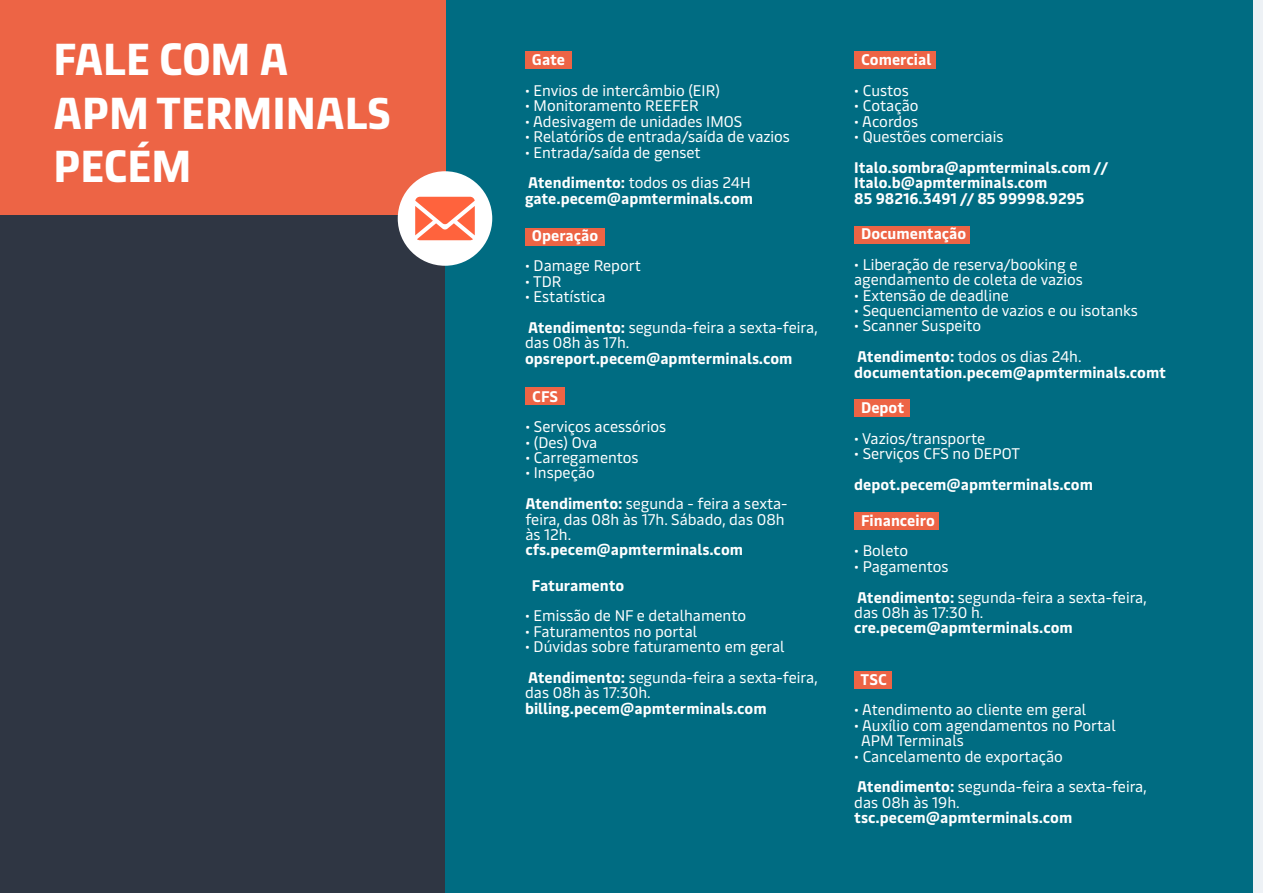
<style>
.page{position:relative;width:1263px;height:893px;background:#2f3643}
.page>*{position:absolute;margin:0;border:0;box-sizing:border-box;transform-origin:0 0}
.t1{font:700 44.4px "Maersk Headline";color:#fff}
.t2{font:15.45px/15.5px "Maersk Text";color:#fff}
.t3{font:700 15.45px "Maersk Text";color:#fff}
.s1{font-weight:700}
</style>
<div class="page">
<div style="left:445px;top:0;width:818px;height:893px;background:#006c82"></div>
<div style="left:0;top:0;width:445px;height:214px;background:#ed6445"></div>
<div style="left:398px;top:171px;width:94px;height:95px;background:#fff;border-radius:50%"></div>
<svg style="left:415px;top:197px;width:60px;height:43px"></svg>
<div style="left:1253px;top:0;width:10px;height:893px;background:#edf1f5"></div>
<div style="left:525px;top:52px;width:46px;height:17px;background:#ed6445"></div>
<div style="left:525px;top:228px;width:79px;height:17px;background:#ed6445"></div>
<div style="left:854px;top:226px;width:116px;height:17px;background:#ed6445"></div>
<div style="left:525px;top:388px;width:40px;height:17px;background:#ed6445"></div>
<div style="left:854px;top:400px;width:56px;height:17px;background:#ed6445"></div>
<div style="left:854px;top:512px;width:85px;height:18px;background:#ed6445"></div>
<div style="left:854px;top:671px;width:38px;height:17px;background:#ed6445"></div>
<div style="left:854px;top:52px;width:82px;height:17px;background:#ed6445"></div>
<p class="t1" style="left:54px;top:24px;width:236px">FALE COM A</p>
<p class="t1" style="left:54px;top:77px;width:338px">APM TERMINALS</p>
<p class="t1" style="left:54px;top:131px;width:139px">PECÉM</p>
<p class="t3" style="left:532px;top:47px;width:35px">Gate</p>
<p class="t2" style="left:525px;top:81px;width:196px">• Envios de intercâmbio (EIR)</p>
<p class="t2" style="left:525px;top:96px;width:175px">• Monitoramento REEFER</p>
<p class="t2" style="left:525px;top:112px;width:219px">• Adesivagem de unidades IMOS</p>
<p class="t2" style="left:525px;top:127px;width:266px">• Relatórios de entrada/saída de vazios</p>
<p class="t2" style="left:525px;top:142px;width:177px">• Entrada/saída de genset</p>
<p class="t2" style="left:528px;top:173px;width:224px"><span class="s1">Atendimento:</span> todos os dias 24H</p>
<p class="t3" style="left:525px;top:185px;width:230px">gate.pecem@apmterminals.com</p>
<p class="t3" style="left:532px;top:222px;width:68px">Operação</p>
<p class="t2" style="left:525px;top:256px;width:117px">• Damage Report</p>
<p class="t2" style="left:525px;top:271px;width:38px">• TDR</p>
<p class="t2" style="left:525px;top:287px;width:82px">• Estatística</p>
<p class="t2" style="left:528px;top:318px;width:291px"><span class="s1">Atendimento:</span> segunda-feira a sexta-feira,</p>
<p class="t2" style="left:525px;top:333px;width:106px">das 08h às 17h.</p>
<p class="t3" style="left:525px;top:345px;width:269px">opsreport.pecem@apmterminals.com</p>
<p class="t3" style="left:532px;top:383px;width:27px">CFS</p>
<p class="t2" style="left:525px;top:417px;width:142px">• Serviços acessórios</p>
<p class="t2" style="left:525px;top:432px;width:73px">• (Des) Ova</p>
<p class="t2" style="left:525px;top:448px;width:115px">• Carregamentos</p>
<p class="t2" style="left:525px;top:463px;width:71px">• Inspeção</p>
<p class="t2" style="left:525px;top:494px;width:264px"><span class="s1">Atendimento:</span> segunda - feira a sexta&shy;feira, das 08h às 17h. Sábado, das 08h</p>
<p class="t2" style="left:525px;top:525px;width:47px">às 12h.</p>
<p class="t3" style="left:525px;top:537px;width:219px">cfs.pecem@apmterminals.com</p>
<p class="t3" style="left:532px;top:572px;width:94px">Faturamento</p>
<p class="t2" style="left:525px;top:606px;width:222px">• Emissão de NF e detalhamento</p>
<p class="t2" style="left:525px;top:621px;width:174px">• Faturamentos no portal</p>
<p class="t2" style="left:525px;top:637px;width:261px">• Dúvidas sobre faturamento em geral</p>
<p class="t2" style="left:528px;top:667px;width:291px"><span class="s1">Atendimento:</span> segunda-feira a sexta-feira,</p>
<p class="t2" style="left:525px;top:683px;width:127px">das 08h às 17:30h.</p>
<p class="t3" style="left:525px;top:695px;width:243px">billing.pecem@apmterminals.com</p>
<p class="t3" style="left:861px;top:47px;width:72px">Comercial</p>
<p class="t2" style="left:854px;top:81px;width:56px">• Custos</p>
<p class="t2" style="left:854px;top:96px;width:66px">• Cotação</p>
<p class="t2" style="left:854px;top:112px;width:66px">• Acordos</p>
<p class="t2" style="left:854px;top:127px;width:151px">• Questões comerciais</p>
<p class="t3" style="left:854px;top:154px;width:256px">Italo.sombra@apmterminals.com //</p>
<p class="t3" style="left:854px;top:170px;width:195px">Italo.b@apmterminals.com</p>
<p class="t3" style="left:854px;top:185px;width:232px">85 98216.3491 // 85 99998.9295</p>
<p class="t3" style="left:861px;top:221px;width:107px">Documentação</p>
<p class="t2" style="left:854px;top:255px;width:230px">• Liberação de reserva/booking e agendamento de coleta de vazios</p>
<p class="t2" style="left:854px;top:285px;width:156px">• Extensão de deadline</p>
<p class="t2" style="left:854px;top:301px;width:285px">• Sequenciamento de vazios e ou isotanks</p>
<p class="t2" style="left:854px;top:316px;width:128px">• Scanner Suspeito</p>
<p class="t2" style="left:857px;top:347px;width:226px"><span class="s1">Atendimento:</span> todos os dias 24h.</p>
<p class="t3" style="left:854px;top:359px;width:313px">documentation.pecem@apmterminals.comt</p>
<p class="t3" style="left:861px;top:395px;width:45px">Depot</p>
<p class="t2" style="left:854px;top:429px;width:133px">• Vazios/transporte</p>
<p class="t2" style="left:854px;top:444px;width:167px">• Serviços CFS no DEPOT</p>
<p class="t3" style="left:854px;top:472px;width:240px">depot.pecem@apmterminals.com</p>
<p class="t3" style="left:861px;top:507px;width:75px">Financeiro</p>
<p class="t2" style="left:854px;top:541px;width:56px">• Boleto</p>
<p class="t2" style="left:854px;top:556px;width:96px">• Pagamentos</p>
<p class="t2" style="left:857px;top:587px;width:291px"><span class="s1">Atendimento:</span> segunda-feira a sexta-feira,</p>
<p class="t2" style="left:854px;top:603px;width:131px">das 08h às 17:30 h.</p>
<p class="t3" style="left:854px;top:615px;width:220px">cre.pecem@apmterminals.com</p>
<p class="t3" style="left:861px;top:666px;width:28px">TSC</p>
<p class="t2" style="left:854px;top:700px;width:234px">• Atendimento ao cliente em geral</p>
<p class="t2" style="left:854px;top:715px;width:263px">• Auxílio com agendamentos no Portal</p>
<p class="t2" style="left:861px;top:731px;width:104px">APM Terminals</p>
<p class="t2" style="left:854px;top:746px;width:210px">• Cancelamento de exportação</p>
<p class="t2" style="left:857px;top:777px;width:291px"><span class="s1">Atendimento:</span> segunda-feira a sexta-feira,</p>
<p class="t2" style="left:854px;top:792px;width:107px">das 08h às 19h.</p>
<p class="t3" style="left:854px;top:804px;width:220px">tsc.pecem@apmterminals.com</p>
</div>
